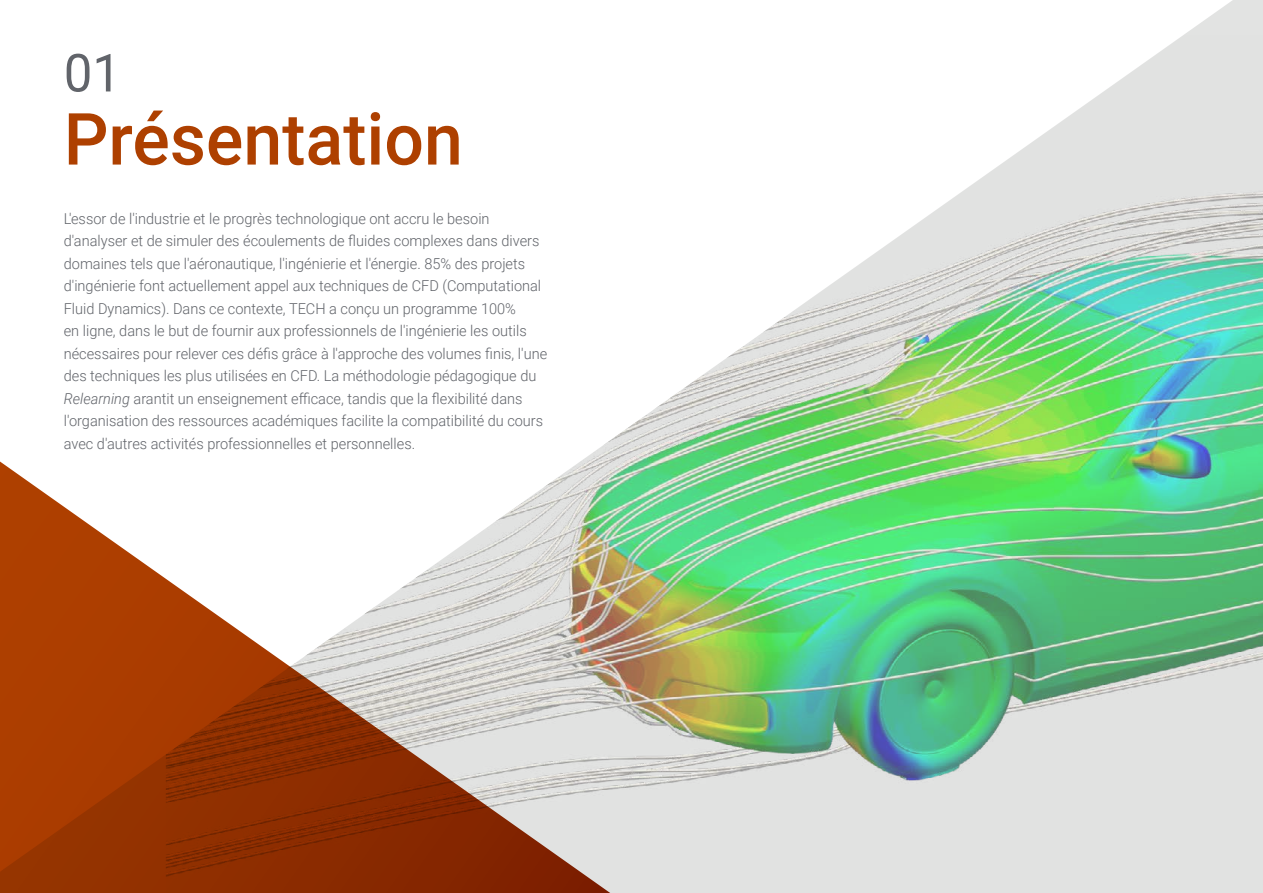
<style>
.page{position:relative;width:1263px;height:893px;background:#fff}
.page>*{position:absolute;margin:0;border:0;box-sizing:border-box;transform-origin:0 0}
.t1{font:500 72px "Roboto";color:#ae4000}
.t2{font:52.5px "Roboto";color:#61646a}
.t3{font:300 15px/22.5px "Roboto";color:#61646a}
.s1{font-style:italic}
</style>
<div class="page">
<img style="left:603px;top:34px;width:660px;height:859px">
<svg style="left:0;top:446px;width:640px;height:447px"></svg>
<h2 class="t2" style="left:64px;top:36px;width:59px">01</h2>
<h1 class="t1" style="left:64px;top:89px;width:401px">Présentation</h1>
<p class="t3" style="left:64px;top:207px;width:485px">L'essor de l'industrie et le progrès technologique ont accru le besoin d'analyser et de simuler des écoulements de fluides complexes dans divers domaines tels que l'aéronautique, l'ingénierie et l'énergie. 85% des projets d'ingénierie font actuellement appel aux techniques de CFD (Computational Fluid Dynamics). Dans ce contexte, TECH a conçu un programme 100%<br>en ligne, dans le but de fournir aux professionnels de l'ingénierie les outils nécessaires pour relever ces défis grâce à l'approche des volumes finis, l'une des techniques les plus utilisées en CFD. La méthodologie pédagogique du <span class="s1">Relearning</span> arantit un enseignement efficace, tandis que la flexibilité dans l'organisation des ressources académiques facilite la compatibilité du cours avec d'autres activités professionnelles et personnelles.</p>
</div>
